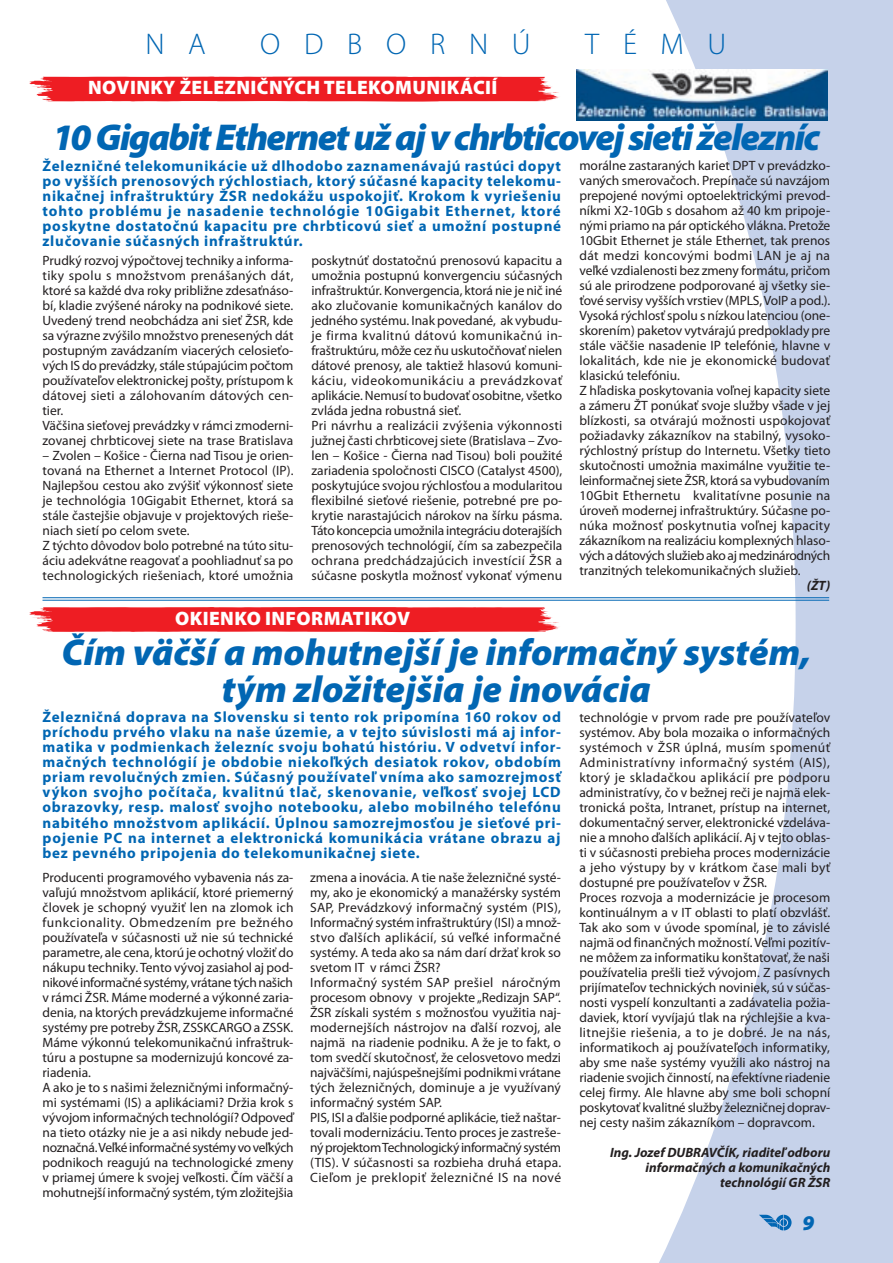
<style>
.page{position:relative;width:893px;height:1263px;background:#fff}
.page>*{position:absolute;margin:0;border:0;box-sizing:border-box;transform-origin:0 0}
.t1{font:italic 900 37.5px/37.5px "Myriad Pro";letter-spacing:-.005em;color:#0166b3;text-align:center}
.t2{font:italic 900 37.5px "Myriad Pro";letter-spacing:-.04em;color:#0166b3}
.t3{font:300 30px "Myriad Pro";letter-spacing:.79em;color:#0166b3}
.t4{font:900 19.5px "Myriad Pro";letter-spacing:.02em;color:#fff}
.t5{font:700 15px/15px "Myriad Pro";letter-spacing:.05em;color:#0166b3;text-align:justify}
.t6{font:13.5px/15px "Myriad Pro";color:#231f20}
.t7{font:italic 700 13.5px/15px "Myriad Pro";color:#231f20;text-align:right}
</style>
<div class="page">
<svg style="left:639px;top:0;width:254px;height:1263px;fill:#c6d2ea"></svg>
<svg style="left:759px;top:1215px;width:32px;height:15px"></svg>
<svg style="left:29px;top:77px;width:530px;height:25px;background:#ef2e34"></svg>
<img style="left:576px;top:70px;width:251px;height:50px">
<hr style="left:43px;top:597px;width:786px;height:1px;background:#0166b3">
<hr style="left:43px;top:600px;width:786px;height:1px;background:#0166b3">
<svg style="left:29px;top:607px;width:530px;height:25px;background:#ef2c32"></svg>
<svg style="left:803px;top:1216px;width:11px;height:15px"></svg>
<h2 class="t3" style="left:146px;top:26px;width:62px">N A</h2>
<h2 class="t3" style="left:260px;top:26px;width:272px">ODBORNÚ</h2>
<h2 class="t3" style="left:585px;top:26px;width:143px">TÉMU</h2>
<h3 class="t4" style="left:88px;top:74px;width:28px">NOVINKY</h3>
<h3 class="t4" style="left:180px;top:74px;width:25px">ŽELEZNIČNÝCH</h3>
<h3 class="t4" style="left:324px;top:74px;width:13px">TELEKOMUNIKÁCIÍ</h3>
<h1 class="t2" style="left:53px;top:113px;width:769px">10 Gigabit Ethernet už aj v chrbticovej sieti železníc</h1>
<p class="t5" style="left:43px;top:158px;width:520px">Železničné telekomunikácie už dlhodobo zaznamenávajú rastúci dopyt po vyšších prenosových rýchlostiach, ktorý súčasné kapacity telekomu&shy;nikačnej infraštruktúry ŽSR nedokážu uspokojiť. Krokom k vyriešeniu tohto problému je nasadenie technológie 10Gigabit Ethernet, ktoré poskytne dostatočnú kapacitu pre chrbticovú sieť a umožní postupné zlučovanie súčasných infraštruktúr.</p>
<p class="t6" style="left:579px;top:157px;width:253px">morálne zastaraných kariet DPT v prevádzko&shy;vaných smerovačoch. Prepínače sú navzájom prepojené novými optoelektrickými prevod&shy;níkmi X2-10Gb s dosahom až 40 km pripoje&shy;nými priamo na pár optického vlákna. Pretože 10Gbit Ethernet je stále Ethernet, tak prenos dát medzi koncovými bodmi LAN je aj na veľké vzdialenosti bez zmeny formátu, pričom sú ale prirodzene podporované aj všetky sie&shy;ťové servisy vyšších vrstiev (MPLS, VoIP a pod.).<br>Vysoká rýchlosť spolu s nízkou latenciou (one&shy;skorením) paketov vytvárajú predpoklady pre stále väčšie nasadenie IP telefónie, hlavne v lokalitách, kde nie je ekonomické budovať klasickú telefóniu.<br>Z hľadiska poskytovania voľnej kapacity siete a zámeru ŽT ponúkať svoje služby všade v jej blízkosti, sa otvárajú možnosti uspokojovať požiadavky zákazníkov na stabilný, vysoko&shy;rýchlostný prístup do Internetu. Všetky tieto skutočnosti umožnia maximálne využitie te&shy;leinformačnej siete ŽSR, ktorá sa vybudovaním 10Gbit Ethernetu kvalitatívne posunie na úroveň modernej infraštruktúry. Súčasne po&shy;núka možnosť poskytnutia voľnej kapacity zákazníkom na realizáciu komplexných hlaso&shy;vých a dátových služieb ako aj medzinárodných tranzitných telekomunikačných služieb.</p>
<p class="t7" style="left:807px;top:577px;width:25px">(ŽT)</p>
<p class="t6" style="left:311px;top:253px;width:253px">poskytnúť dostatočnú prenosovú kapacitu a umožnia postupnú konvergenciu súčasných infraštruktúr. Konvergencia, ktorá nie je nič iné ako zlučovanie komunikačných kanálov do jedného systému. Inak povedané, ak vybudu&shy;je firma kvalitnú dátovú komunikačnú in&shy;fraštruktúru, môže cez ňu uskutočňovať nielen dátové prenosy, ale taktiež hlasovú komuni&shy;káciu, videokomunikáciu a prevádzkovať aplikácie. Nemusí to budovať osobitne, všetko zvláda jedna robustná sieť.<br>Pri návrhu a realizácii zvýšenia výkonnosti južnej časti chrbticovej siete (Bratislava – Zvo&shy;len – Košice - Čierna nad Tisou) boli použité zariadenia spoločnosti CISCO (Catalyst 4500), poskytujúce svojou rýchlosťou a modularitou flexibilné sieťové riešenie, potrebné pre po&shy;krytie narastajúcich nárokov na šírku pásma.<br>Táto koncepcia umožnila integráciu doterajších prenosových technológií, čím sa zabezpečila ochrana predchádzajúcich investícií ŽSR a súčasne poskytla možnosť vykonať výmenu</p>
<p class="t6" style="left:43px;top:253px;width:252px">Prudký rozvoj výpočtovej techniky a informa&shy;tiky spolu s množstvom prenášaných dát, ktoré sa každé dva roky približne zdesaťnáso&shy;bí, kladie zvýšené nároky na podnikové siete.<br>Uvedený trend neobchádza ani sieť ŽSR, kde sa výrazne zvýšilo množstvo prenesených dát postupným zavádzaním viacerých celosieťo&shy;vých IS do prevádzky, stále stúpajúcim počtom používateľov elektronickej pošty, prístupom k dátovej sieti a zálohovaním dátových cen&shy;tier.<br>Väčšina sieťovej prevádzky v rámci zmoderni&shy;zovanej chrbticovej siete na trase Bratislava</p>
<p class="t6" style="left:43px;top:448px;width:253px">– Zvolen – Košice - Čierna nad Tisou je orien&shy;tovaná na Ethernet a Internet Protocol (IP).<br>Najlepšou cestou ako zvýšiť výkonnosť siete je technológia 10Gigabit Ethernet, ktorá sa stále častejšie objavuje v projektových rieše&shy;niach sietí po celom svete.<br>Z týchto dôvodov bolo potrebné na túto situ&shy;áciu adekvátne reagovať a poohliadnuť sa po technologických riešeniach, ktoré umožnia</p>
<h3 class="t4" style="left:175px;top:605px;width:237px">OKIENKO INFORMATIKOV</h3>
<h1 class="t1" style="left:62px;top:632px;width:751px">Čím väčší a mohutnejší je informačný systém, tým zložitejšia je inovácia</h1>
<p class="t5" style="left:43px;top:709px;width:520px">Železničná doprava na Slovensku si tento rok pripomína 160 rokov od príchodu prvého vlaku na naše územie, a v tejto súvislosti má aj infor&shy;matika v podmienkach železníc svoju bohatú históriu. V odvetví infor&shy;mačných technológií je obdobie niekoľkých desiatok rokov, obdobím priam revolučných zmien. Súčasný používateľ vníma ako samozrejmosť výkon svojho počítača, kvalitnú tlač, skenovanie, veľkosť svojej LCD obrazovky, resp. malosť svojho notebooku, alebo mobilného telefónu nabitého množstvom aplikácií. Úplnou samozrejmosťou je sieťové pri&shy;pojenie PC na internet a elektronická komunikácia vrátane obrazu aj bez pevného pripojenia do telekomunikačnej siete.</p>
<p class="t6" style="left:579px;top:710px;width:252px">technológie v prvom rade pre používateľov systémov. Aby bola mozaika o informačných systémoch v ŽSR úplná, musím spomenúť Administratívny informačný systém (AIS), ktorý je skladačkou aplikácií pre podporu administratívy, čo v bežnej reči je najmä elek&shy;tronická pošta, Intranet, prístup na internet, dokumentačný server, elektronické vzdeláva&shy;nie a mnoho ďalších aplikácií. Aj v tejto oblas&shy;ti v súčasnosti prebieha proces modernizácie a jeho výstupy by v krátkom čase mali byť dostupné pre používateľov v ŽSR.<br>Proces rozvoja a modernizácie je procesom kontinuálnym a v IT oblasti to platí obzvlášť.<br>Tak ako som v úvode spomínal, je to závislé najmä od finančných možností. Veľmi pozitív&shy;ne môžem za informatiku konštatovať, že naši používatelia prešli tiež vývojom. Z pasívnych prijímateľov technických noviniek, sú v súčas&shy;nosti vyspelí konzultanti a zadávatelia požia&shy;daviek, ktorí vyvíjajú tlak na rýchlejšie a kva&shy;litnejšie riešenia, a to je dobré. Je na nás, informatikoch aj používateľoch informatiky, aby sme naše systémy využili ako nástroj na riadenie svojich činností, na efektívne riadenie celej firmy. Ale hlavne aby sme boli schopní poskytovať kvalitné služby železničnej doprav&shy;nej cesty našim zákazníkom – dopravcom.</p>
<p class="t7" style="left:610px;top:1145px;width:222px">Ing. Jozef DUBRAVČÍK, riaditeľ odboru informačných a komunikačných technológií GR ŽSR</p>
<p class="t6" style="left:310px;top:870px;width:253px">zmena a inovácia. A tie naše železničné systé&shy;my, ako je ekonomický a manažérsky systém SAP, Prevádzkový informačný systém (PIS), Informačný systém infraštruktúry (ISI) a množ&shy;stvo ďalších aplikácií, sú veľké informačné systémy. A teda ako sa nám darí držať krok so svetom IT v rámci ŽSR?<br>Informačný systém SAP prešiel náročným procesom obnovy v projekte „Redizajn SAP“.<br>ŽSR získali systém s možnosťou využitia naj&shy;modernejších nástrojov na ďalší rozvoj, ale najmä na riadenie podniku. A že je to fakt, o tom svedčí skutočnosť, že celosvetovo medzi najväčšími, najúspešnejšími podnikmi vrátane tých železničných, dominuje a je využívaný informačný systém SAP.<br>PIS, ISI a ďalšie podporné aplikácie, tiež naštar&shy;tovali modernizáciu. Tento proces je zastreše&shy;ný projektom Technologický informačný systém (TIS). V súčasnosti sa rozbieha druhá etapa.<br>Cieľom je preklopiť železničné IS na nové</p>
<p class="t6" style="left:43px;top:870px;width:253px">Producenti programového vybavenia nás za&shy;vaľujú množstvom aplikácií, ktoré priemerný človek je schopný využiť len na zlomok ich funkcionality. Obmedzením pre bežného používateľa v súčasnosti už nie sú technické parametre, ale cena, ktorú je ochotný vložiť do nákupu techniky. Tento vývoj zasiahol aj pod&shy;nikové informačné systémy, vrátane tých našich v rámci ŽSR. Máme moderné a výkonné zaria&shy;denia, na ktorých prevádzkujeme informačné systémy pre potreby ŽSR, ZSSKCARGO a ZSSK.<br>Máme výkonnú telekomunikačnú infraštruk&shy;túru a postupne sa modernizujú koncové za&shy;riadenia.<br>A ako je to s našimi železničnými informačný&shy;mi systémami (IS) a aplikáciami? Držia krok s vývojom informačných technológií? Odpoveď na tieto otázky nie je a asi nikdy nebude jed&shy;noznačná. Veľké informačné systémy vo veľkých podnikoch reagujú na technologické zmeny v priamej úmere k svojej veľkosti. Čím väčší a mohutnejší informačný systém, tým zložitejšia</p>
</div>
